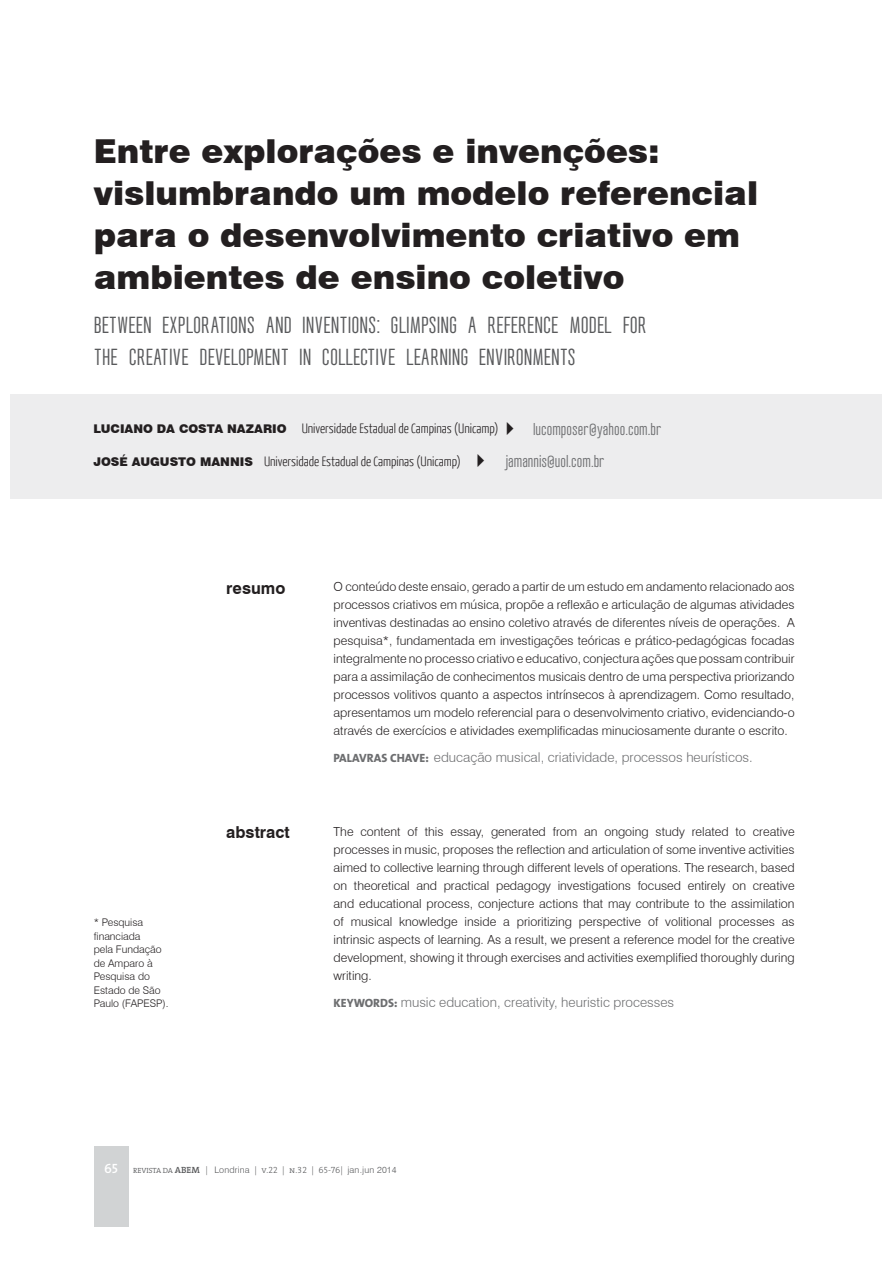
<style>
.page{position:relative;width:893px;height:1263px;background:#fff}
.page>*{position:absolute;margin:0;border:0;box-sizing:border-box;transform-origin:0 0}
.t1{font:900 33px/42px "Swiss 721 BT";color:#231f20}
.t2{font:19.5px/31.5px "Wearetrippin Short";color:#58595b}
.t3{font:700 16.5px "Swiss 721 BT";color:#231f20}
.t4{font:300 13.5px "Swiss 721 BT";color:#6d6e70}
.t5{font:300 13.5px "Yanone Kaffeesatz";color:#231f20}
.t6{font:13.5px "Wearetrippin Short";color:#6d6e70}
.t7{font:300 12.45px/18px "Swiss 721 BT";color:#231f20;text-align:justify}
.t8{font:300 10.5px/13.5px "Swiss 721 BT";color:#231f20}
.t9{font:300 9px "Swiss 721 BT";letter-spacing:.02em;color:#58595b}
.s1{font-family:"Swiss 721 BT";font-weight:900;font-size:12px}
.s2{font-family:"The Mix";font-weight:800;font-size:12px}
.s3{font-family:"The Serif Semi Bold Caps";font-weight:400;font-size:13.5px;color:#fff}
.s4{font-family:"The Serif";font-size:7.5px}
.s5{font-family:"The Serif";font-weight:600}
.s6{font-family:"The Serif Light Caps";font-weight:400}
</style>
<div class="page">
<div style="left:94px;top:1146px;width:34px;height:81px;background:#d1d3d4"></div>
<div style="left:10px;top:394px;width:872px;height:104px;background:#ededee"></div>
<h1 class="t1" style="left:94px;top:130px;width:666px">Entre explorações e invenções: vislumbrando um modelo referencial para o desenvolvimento criativo em ambientes de ensino coletivo</h1>
<h2 class="t2" style="left:94px;top:311px;width:554px">BETWEEN EXPLORATIONS AND INVENTIONS: GLIMPSING A REFERENCE MODEL FOR<br>THE CREATIVE DEVELOPMENT IN COLLECTIVE LEARNING ENVIRONMENTS</h2>
<p class="t5" style="left:93px;top:423px;width:406px"><span class="s1">LUCIANO DA COSTA NAZARIO</span> Universidade Estadual de Campinas (Unicamp)</p>
<p class="t6" style="left:533px;top:422px;width:130px">lucomposer@yahoo.com.br</p>
<p class="t5" style="left:93px;top:456px;width:369px"><span class="s1">JOSÉ AUGUSTO MANNIS</span> Universidade Estadual de Campinas (Unicamp)</p>
<p class="t6" style="left:504px;top:455px;width:103px">jamannis@uol.com.br</p>
<p class="t8" style="left:94px;top:916px;width:77px">* Pesquisa financiada<br>pela Fundação de Amparo à<br>Pesquisa do<br>Estado de São<br>Paulo (FAPESP).</p>
<h3 class="t3" style="left:226px;top:578px;width:61px">resumo</h3>
<h3 class="t3" style="left:226px;top:823px;width:65px">abstract</h3>
<p class="t7" style="left:334px;top:578px;width:462px">O conteúdo deste ensaio, gerado a partir de um estudo em andamento relacionado aos processos criativos em música, propõe a reflexão e articulação de algumas atividades inventivas destinadas ao ensino coletivo através de diferentes níveis de operações. A pesquisa*, fundamentada em investigações teóricas e prático-pedagógicas focadas integralmente no processo criativo e educativo, conjectura ações que possam contribuir para a assimilação de conhecimentos musicais dentro de uma perspectiva priorizando processos volitivos quanto a aspectos intrínsecos à aprendizagem. Como resultado, apresentamos um modelo referencial para o desenvolvimento criativo, evidenciando-o através de exercícios e atividades exemplificadas minuciosamente durante o escrito.</p>
<p class="t4" style="left:334px;top:749px;width:421px"><span class="s2">PALAVRAS CHAVE:</span> educação musical, criatividade, processos heurísticos.</p>
<p class="t7" style="left:334px;top:823px;width:462px">The content of this essay, generated from an ongoing study related to creative processes in music, proposes the reflection and articulation of some inventive activities aimed to collective learning through different levels of operations. The research, based on theoretical and practical pedagogy investigations focused entirely on creative and educational process, conjecture actions that may contribute to the assimilation of musical knowledge inside a prioritizing perspective of volitional processes as intrinsic aspects of learning. As a result, we present a reference model for the creative development, showing it through exercises and activities exemplified thoroughly during writing.</p>
<p class="t4" style="left:334px;top:994px;width:342px"><span class="s2">KEYWORDS:</span> music education, creativity, heuristic processes</p>
<p class="t9" style="left:104px;top:1164px;width:294px"><span class="s3">65</span> <span class="s4">REVISTA DA</span> <span class="s5">ABEM</span> | Londrina <span class="s6">| v.22 | n.32 | 65-76|</span> jan.jun 2014</p>
</div>
